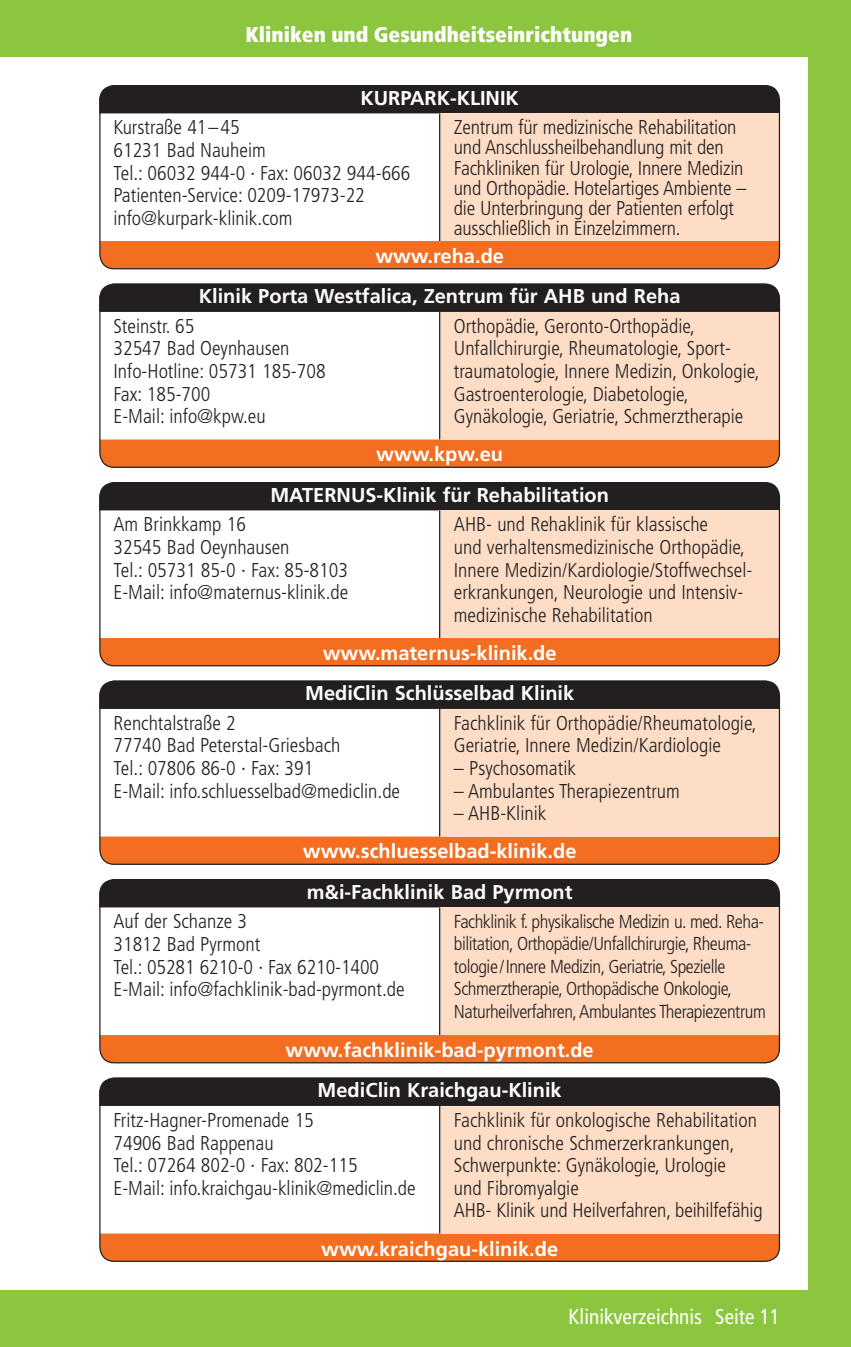
<style>
.page{position:relative;width:851px;height:1347px;background:#fff}
.page>*{position:absolute;margin:0;border:0;box-sizing:border-box;transform-origin:0 0}
.t1{font:900 condensed 21.25px "Frutiger";color:#fff}
.t2{font:condensed 21.25px "Frutiger";color:#fff}
.t3{font:300 condensed 20px/22.5px "Frutiger";color:#231f20}
.t4{font:700 20px "Frutiger";color:#fff}
.t5{font:300 condensed 18.75px/22.5px "Frutiger";letter-spacing:-.025em;color:#231f20}
</style>
<div class="page">
<div style="left:0;top:0;width:850px;height:57px;background:#8bc63e"></div>
<div style="left:0;top:1290px;width:850px;height:56px;background:#8bc63e"></div>
<div style="left:808px;top:0;width:42px;height:1346px;background:#8bc63e"></div>
<div style="left:100px;top:241px;width:679px;height:28px;background:#f36e21"></div>
<div style="left:100px;top:85px;width:680px;height:28px;background:#231f20"></div>
<div style="left:439px;top:113px;width:341px;height:128px;background:#fdddc6"></div>
<hr style="left:439px;top:113px;width:1px;height:128px;background:#231f20">
<div style="left:99px;top:85px;width:681px;height:184px;border:1px solid #231f20;border-radius:14px"></div>
<div style="left:101px;top:439px;width:678px;height:28px;background:#f36e21"></div>
<div style="left:101px;top:285px;width:677px;height:27px;background:#231f20"></div>
<div style="left:439px;top:312px;width:341px;height:127px;background:#fdddc6"></div>
<hr style="left:439px;top:312px;width:1px;height:127px;background:#231f20">
<div style="left:99px;top:283px;width:681px;height:185px;border:1px solid #231f20;border-radius:14px"></div>
<div style="left:100px;top:638px;width:679px;height:28px;background:#f36e21"></div>
<div style="left:100px;top:482px;width:680px;height:28px;background:#231f20"></div>
<div style="left:439px;top:510px;width:341px;height:128px;background:#fdddc6"></div>
<hr style="left:439px;top:510px;width:1px;height:128px;background:#231f20">
<div style="left:99px;top:482px;width:681px;height:184px;border:1px solid #231f20;border-radius:14px"></div>
<div style="left:101px;top:836px;width:678px;height:28px;background:#f36e21"></div>
<div style="left:101px;top:682px;width:677px;height:27px;background:#231f20"></div>
<div style="left:439px;top:709px;width:341px;height:127px;background:#fdddc6"></div>
<hr style="left:439px;top:709px;width:1px;height:127px;background:#231f20">
<div style="left:99px;top:680px;width:681px;height:185px;border:1px solid #231f20;border-radius:14px"></div>
<div style="left:100px;top:1035px;width:679px;height:27px;background:#f36e21"></div>
<div style="left:100px;top:879px;width:680px;height:28px;background:#231f20"></div>
<div style="left:439px;top:907px;width:341px;height:128px;background:#fdddc6"></div>
<hr style="left:439px;top:907px;width:1px;height:128px;background:#231f20">
<div style="left:99px;top:879px;width:681px;height:184px;border:1px solid #231f20;border-radius:14px"></div>
<div style="left:100px;top:1233px;width:679px;height:28px;background:#f36e21"></div>
<div style="left:101px;top:1079px;width:677px;height:27px;background:#231f20"></div>
<div style="left:439px;top:1106px;width:341px;height:127px;background:#fdddc6"></div>
<hr style="left:439px;top:1106px;width:1px;height:127px;background:#231f20">
<div style="left:99px;top:1077px;width:681px;height:184px;border:1px solid #231f20;border-radius:14px"></div>
<p class="t1" style="left:245px;top:21px;width:388px">Kliniken und Gesundheitseinrichtungen</p>
<p class="t4" style="left:360px;top:86px;width:160px">KURPARK-KLINIK</p>
<p class="t3" style="left:113px;top:117px;width:298px">Kurstraße 41–45<br>61231 Bad Nauheim<br>Tel.: 06032 944-0 · Fax: 06032 944-666<br>Patienten-Service: 0209-17973-22 info@kurpark-klinik.com</p>
<p class="t3" style="left:454px;top:118px;width:294px;line-height:20px">Zentrum für medizinische Rehabilitation und Anschlussheilbehandlung mit den Fachkliniken für Urologie, Innere Medizin und Orthopädie. Hotelartiges Ambiente – die Unterbringung der Patienten erfolgt ausschließlich in Einzelzimmern.</p>
<p class="t4" style="left:375px;top:244px;width:130px">www.reha.de</p>
<p class="t4" style="left:199px;top:284px;width:483px">Klinik Porta Westfalica, Zentrum für AHB und Reha</p>
<p class="t3" style="left:113px;top:315px;width:214px">Steinstr. 65<br>32547 Bad Oeynhausen<br>Info-Hotline: 05731 185-708<br>Fax: 185-700<br>E-Mail: info@kpw.eu</p>
<p class="t3" style="left:454px;top:315px;width:307px">Orthopädie, Geronto-Orthopädie, Unfallchirurgie, Rheumatologie, Sport&shy;traumatologie, Innere Medizin, Onkologie, Gastroenterologie, Diabetologie, Gynäkologie, Geriatrie, Schmerztherapie</p>
<p class="t4" style="left:376px;top:443px;width:128px">www.kpw.eu</p>
<p class="t4" style="left:270px;top:483px;width:340px">MATERNUS-Klinik für Rehabilitation</p>
<p class="t3" style="left:113px;top:513px;width:236px">Am Brinkkamp 16<br>32545 Bad Oeynhausen<br>Tel.: 05731 85-0 · Fax: 85-8103<br>E-Mail: info@maternus-klinik.de</p>
<p class="t3" style="left:454px;top:513px;width:300px">AHB- und Rehaklinik für klassische<br>und verhaltensmedizinische Orthopädie, Innere Medizin/Kardiologie/Stoffwechsel&shy;erkrankungen, Neurologie und Intensiv&shy;medizinische Rehabilitation</p>
<p class="t4" style="left:323px;top:641px;width:235px">www.maternus-klinik.de</p>
<p class="t4" style="left:305px;top:681px;width:270px">MediClin Schlüsselbad Klinik</p>
<p class="t3" style="left:113px;top:712px;width:288px">Renchtalstraße 2<br>77740 Bad Peterstal-Griesbach<br>Tel.: 07806 86-0 · Fax: 391<br>E-Mail: info.schluesselbad@mediclin.de</p>
<p class="t3" style="left:454px;top:712px;width:304px">Fachklinik für Orthopädie/Rheumatologie,<br>Geriatrie, Innere Medizin/Kardiologie</p>
<p class="t3" style="left:454px;top:757px;width:124px">– Psychosomatik</p>
<p class="t3" style="left:454px;top:779px;width:227px">– Ambulantes Therapiezentrum</p>
<p class="t3" style="left:454px;top:802px;width:94px">– AHB-Klinik</p>
<p class="t4" style="left:303px;top:839px;width:275px">www.schluesselbad-klinik.de</p>
<p class="t4" style="left:307px;top:880px;width:267px">m&amp;i-Fachklinik Bad Pyrmont</p>
<p class="t3" style="left:113px;top:910px;width:292px">Auf der Schanze 3<br>31812 Bad Pyrmont<br>Tel.: 05281 6210-0 · Fax 6210-1400<br>E-Mail: info@fachklinik-bad-pyrmont.de</p>
<p class="t5" style="left:454px;top:910px;width:313px">Fachklinik f. physikalische Medizin u. med. Reha&shy;bilitation, Orthopädie/Unfallchirurgie, Rheuma&shy;tologie/Innere Medizin, Geriatrie, Spezielle Schmerztherapie, Orthopädische Onkologie, Naturheilverfahren, Ambulantes Therapiezentrum</p>
<p class="t4" style="left:285px;top:1038px;width:309px">www.fachklinik-bad-pyrmont.de</p>
<p class="t4" style="left:317px;top:1078px;width:245px">MediClin Kraichgau-Klinik</p>
<p class="t3" style="left:113px;top:1109px;width:304px">Fritz-Hagner-Promenade 15<br>74906 Bad Rappenau<br>Tel.: 07264 802-0 · Fax: 802-115<br>E-Mail: info.kraichgau-klinik@mediclin.de</p>
<p class="t3" style="left:454px;top:1109px;width:310px">Fachklinik für onkologische Rehabilitation und chronische Schmerzerkrankungen, Schwerpunkte: Gynäkologie, Urologie<br>und Fibromyalgie<br>AHB- Klinik und Heilverfahren, beihilfefähig</p>
<p class="t4" style="left:321px;top:1236px;width:238px">www.kraichgau-klinik.de</p>
<p class="t2" style="left:568px;top:1304px;width:213px">Klinikverzeichnis Seite 11</p>
</div>
